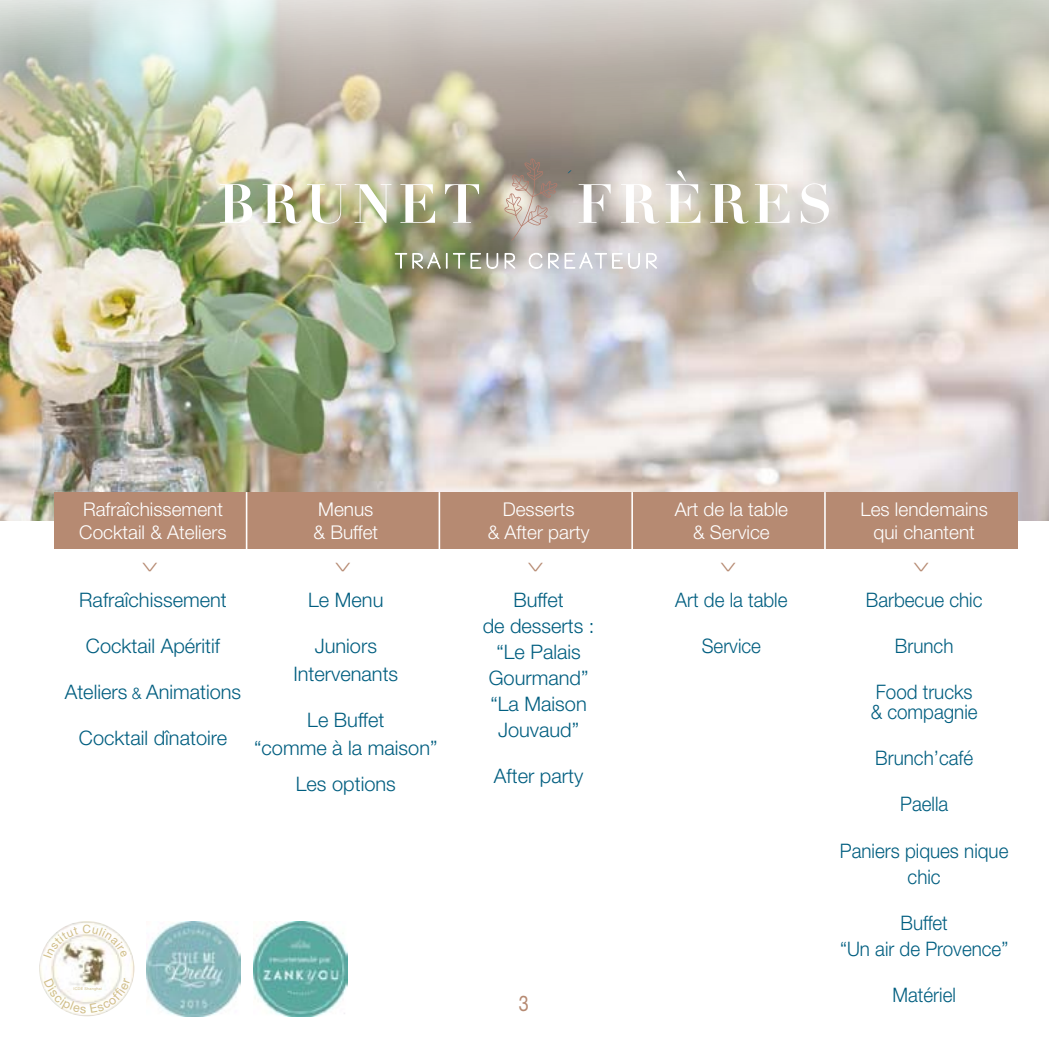
<style>
.page{position:relative;width:1049px;height:1049px;background:#fff}
.page>*{position:absolute;margin:0;border:0;box-sizing:border-box;transform-origin:0 0}
.t1{font:300 28px "Helvetica Neue";color:#b68a72;scale:.6 1}
.t2{font:21.6px "Helvetica Neue";color:#b68a72;scale:.83 1}
.t3{font:300 20px/26px "Helvetica Neue";color:#005e80;text-align:center}
.t4{font:300 20px/26px "Helvetica Neue";color:#005e80;text-align:center;scale:.94 1}
.t5{font:300 19px/22.8px "Helvetica Neue";color:#fff;text-align:center}
.t6{font:3.8px "Helvetica Neue";letter-spacing:.06em;color:#d1bf8a}
.s1{font-size:16px}
</style>
<div class="page">
<img style="left:0;top:0;width:1049px;height:520px">
<div style="left:54px;top:492px;width:193px;height:57px;background:#b68a72"></div>
<div style="left:247px;top:492px;width:192px;height:57px;background:#b68a72"></div>
<div style="left:439px;top:492px;width:193px;height:57px;background:#b68a72"></div>
<div style="left:632px;top:492px;width:193px;height:57px;background:#b68a72"></div>
<div style="left:825px;top:492px;width:193px;height:57px;background:#b68a72"></div>
<hr style="left:246px;top:492px;width:1px;height:88px;background:#fff">
<hr style="left:439px;top:492px;width:1px;height:88px;background:#fff">
<hr style="left:631px;top:492px;width:2px;height:88px;background:#fff">
<hr style="left:824px;top:492px;width:2px;height:88px;background:#fff">
<img style="left:146px;top:922px;width:95px;height:94px">
<img style="left:253px;top:922px;width:95px;height:94px">
<img style="left:39px;top:921px;width:95px;height:95px;border-radius:48px">
<svg style="left:220px;top:184px;width:32px;height:39px"></svg>
<svg style="left:263px;top:184px;width:38px;height:40px"></svg>
<svg style="left:307px;top:184px;width:39px;height:40px"></svg>
<svg style="left:355px;top:184px;width:36px;height:39px"></svg>
<svg style="left:400px;top:184px;width:35px;height:39px"></svg>
<svg style="left:445px;top:184px;width:34px;height:39px"></svg>
<svg style="left:579px;top:184px;width:32px;height:39px"></svg>
<svg style="left:621px;top:184px;width:38px;height:40px"></svg>
<svg style="left:666px;top:170px;width:34px;height:53px"></svg>
<svg style="left:710px;top:184px;width:38px;height:40px"></svg>
<svg style="left:755px;top:184px;width:34px;height:39px"></svg>
<svg style="left:801px;top:183px;width:28px;height:41px"></svg>
<svg style="left:504px;top:158px;width:54px;height:83px;background:#aea298"></svg>
<svg style="left:395px;top:252px;width:103px;height:19px;background:#99a083"></svg>
<svg style="left:504px;top:253px;width:11px;height:16px"></svg>
<svg style="left:528px;top:250px;width:112px;height:21px"></svg>
<svg style="left:646px;top:253px;width:11px;height:16px"></svg>
<svg style="left:43px;top:924px;width:84px;height:34px"></svg>
<svg style="left:44px;top:978px;width:87px;height:35px"></svg>
<p class="t5" style="left:79px;top:497px;width:149px;text-align:left">Rafraîchissement<br>Cocktail &amp; Ateliers</p>
<p class="t5" style="left:313px;top:497px;width:66px;text-align:left">Menus &amp; Buffet</p>
<p class="t5" style="left:488px;top:497px;width:103px">Desserts<br>&amp; After party</p>
<p class="t5" style="left:675px;top:497px;width:115px">Art de la table &amp; Service</p>
<p class="t5" style="left:860px;top:497px;width:129px">Les lendemains qui chantent</p>
<h1 class="t1" style="left:170px;top:562px;width:18px;rotate:90deg">&gt;</h1>
<h1 class="t1" style="left:363px;top:562px;width:18px;rotate:90deg">&gt;</h1>
<h1 class="t1" style="left:555px;top:562px;width:18px;rotate:90deg">&gt;</h1>
<h1 class="t1" style="left:748px;top:562px;width:18px;rotate:90deg">&gt;</h1>
<h1 class="t1" style="left:941px;top:562px;width:18px;rotate:90deg">&gt;</h1>
<p class="t3" style="left:79px;top:587px;width:149px">Rafraîchissement</p>
<p class="t3" style="left:86px;top:633px;width:136px">Cocktail Apéritif</p>
<p class="t3" style="left:65px;top:679px;width:178px">Ateliers <span class="s1">&amp;</span> Animations</p>
<p class="t3" style="left:79px;top:725px;width:150px">Cocktail dînatoire</p>
<p class="t3" style="left:308px;top:587px;width:77px">Le Menu</p>
<p class="t3" style="left:293px;top:632px;width:106px;line-height:28px">Juniors<br>Intervenants</p>
<p class="t3" style="left:254px;top:706px;width:185px;line-height:28px">Le Buffet<br>“comme à la maison”</p>
<p class="t3" style="left:296px;top:771px;width:101px">Les options</p>
<p class="t3" style="left:483px;top:587px;width:113px">Buffet<br>de desserts : “Le Palais<br>Gourmand” “La Maison<br>Jouvaud”</p>
<p class="t3" style="left:494px;top:763px;width:91px">After party</p>
<p class="t6" style="left:73px;top:987px;width:30px">ICDE Shanghai</p>
<p class="t2" style="left:519px;top:990px;width:14px">3</p>
<p class="t4" style="left:675px;top:587px;width:121px">Art de la table</p>
<p class="t4" style="left:702px;top:633px;width:64px">Service</p>
<p class="t4" style="left:866px;top:587px;width:126px">Barbecue chic</p>
<p class="t4" style="left:895px;top:633px;width:64px">Brunch</p>
<p class="t4" style="left:871px;top:682px;width:115px;line-height:20px;text-align:left">Food trucks &amp; compagnie</p>
<p class="t4" style="left:875px;top:745px;width:106px">Brunch’café</p>
<p class="t4" style="left:900px;top:791px;width:53px">Paella</p>
<p class="t4" style="left:840px;top:837px;width:181px">Paniers piques nique chic</p>
<p class="t4" style="left:840px;top:909px;width:180px">Buffet<br>“Un air de Provence”</p>
<p class="t4" style="left:892px;top:981px;width:69px">Matériel</p>
</div>
